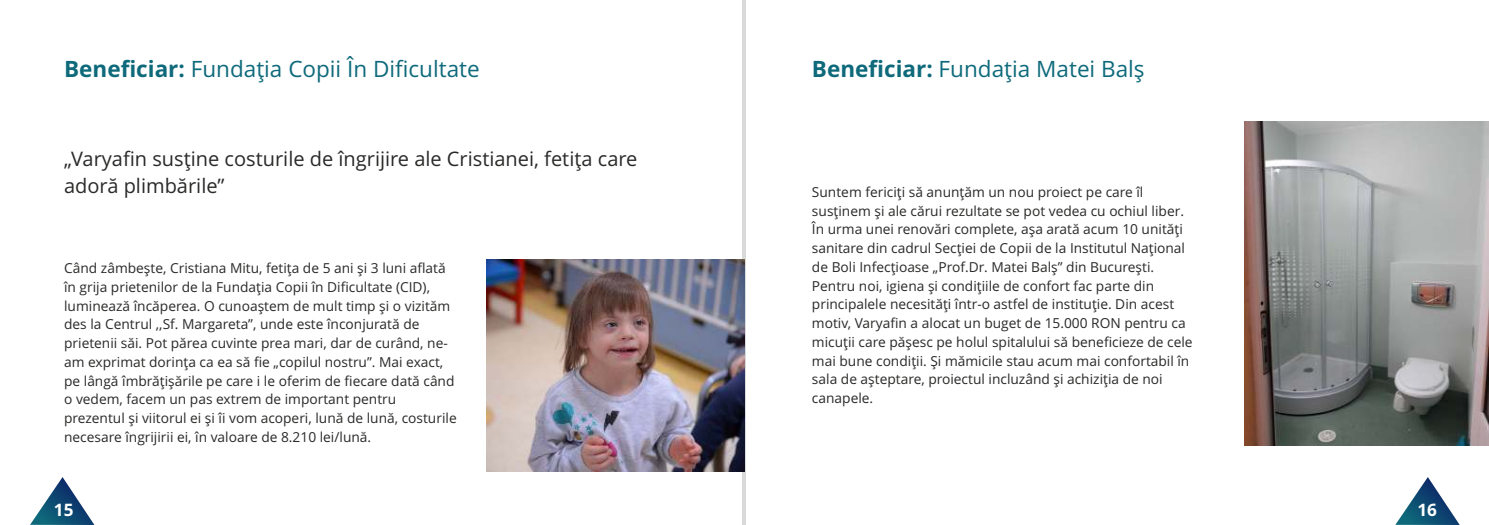
<style>
.page{position:relative;width:1489px;height:525px;background:#fff}
.page>*{position:absolute;margin:0;border:0;box-sizing:border-box;transform-origin:0 0}
.t1{font:22.5px "Open Sans";color:#0e6a7b}
.t2{font:20px/27.2px "Open Sans";color:#2b2a29}
.t3{font:700 17.12px "Open Sans";color:#fefefe}
.t4{font:13.75px/18.8px "Open Sans";color:#2b2a29}
.s1{font-weight:700}
</style>
<div class="page">
<img style="left:1244px;top:121px;width:243px;height:324px">
<hr style="left:742px;top:0;width:4px;height:524px;background:#d9dada">
<img style="left:486px;top:259px;width:259px;height:212px">
<svg style="left:30px;top:477px;width:64px;height:47px"></svg>
<svg style="left:1396px;top:477px;width:63px;height:47px"></svg>
<h1 class="t1" style="left:64px;top:59px;width:417px"><span class="s1">Beneficiar:</span> Fundaţia Copii În Dificultate</h1>
<h2 class="t2" style="left:64px;top:147px;width:575px">„Varyafin susţine costurile de îngrijire ale Cristianei, fetiţa care adoră plimbările”</h2>
<p class="t4" style="left:64px;top:260px;width:394px">Când zâmbeşte, Cristiana Mitu, fetiţa de 5 ani şi 3 luni aflată în grija prietenilor de la Fundaţia Copii în Dificultate (CID), luminează încăperea. O cunoaştem de mult timp şi o vizităm des la Centrul ,,Sf. Margareta”, unde este înconjurată de prietenii săi. Pot părea cuvinte prea mari, dar de curând, ne&shy;am exprimat dorinţa ca ea să fie „copilul nostru”. Mai exact, pe lângă îmbrăţişările pe care i le oferim de fiecare dată când o vedem, facem un pas extrem de important pentru prezentul şi viitorul ei şi îi vom acoperi, lună de lună, costurile necesare îngrijirii ei, în valoare de 8.210 lei/lună.</p>
<h1 class="t1" style="left:812px;top:59px;width:334px"><span class="s1">Beneficiar:</span> Fundaţia Matei Balş</h1>
<p class="t4" style="left:812px;top:184px;width:374px">Suntem fericiţi să anunţăm un nou proiect pe care îl susţinem şi ale cărui rezultate se pot vedea cu ochiul liber.<br>În urma unei renovări complete, aşa arată acum 10 unităţi sanitare din cadrul Secţiei de Copii de la Institutul Naţional de Boli Infecţioase „Prof.Dr. Matei Balş” din Bucureşti.</p>
<p class="t4" style="left:812px;top:277px;width:382px">Pentru noi, igiena şi condiţiile de confort fac parte din principalele necesităţi într-o astfel de instituţie. Din acest motiv, Varyafin a alocat un buget de 15.000 RON pentru ca micuţii care păşesc pe holul spitalului să beneficieze de cele mai bune condiţii. Şi mămicile stau acum mai confortabil în sala de aşteptare, proiectul incluzând şi achiziţia de noi canapele.</p>
<p class="t3" style="left:54px;top:503px;width:21px">15</p>
<p class="t3" style="left:1417px;top:503px;width:21px">16</p>
</div>
